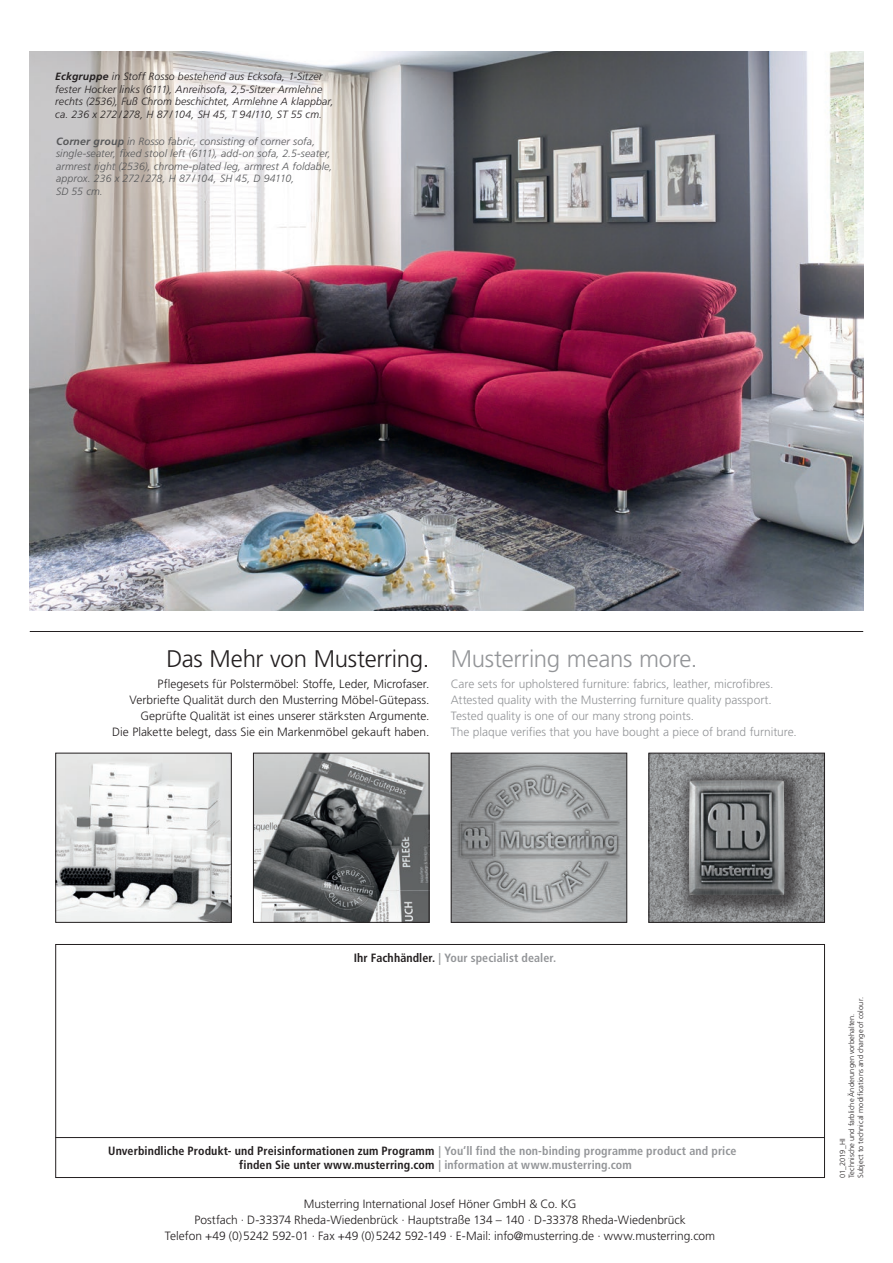
<style>
.page{position:relative;width:893px;height:1263px;background:#fff}
.page>*{position:absolute;margin:0;border:0;box-sizing:border-box;transform-origin:0 0}
.t1{font:300 24px "Frutiger LT Std";letter-spacing:-.01em;color:#231f20}
.t2{font:300 24px "Frutiger LT Std";letter-spacing:-.01em;color:#939598}
.t3{font:300 12px/15.9px "Frutiger LT Std";letter-spacing:-.005em;color:#231f20;text-align:center}
.t4{font:300 12px/15.9px "Frutiger LT Std";letter-spacing:-.005em;color:#939598}
.t5{font:700 condensed 12px/14.4px "Frutiger LT Std";letter-spacing:.005em;color:#231f20}
.t6{font:700 condensed 12px "Frutiger LT Std";letter-spacing:.005em;color:#939598}
.t7{font:italic 300 10.5px/12.6px "Frutiger LT Std";letter-spacing:.01em;color:#57585a}
.t8{font:italic 300 10.5px/12.6px "Frutiger LT Std";letter-spacing:.01em;color:#231f20}
.t9{font:300 7.5px/9px "Frutiger LT Std";letter-spacing:.005em;color:#231f20}
.s1{font-weight:700}
.s2{color:#231f20}
.s3{color:#939598}
</style>
<div class="page">
<img style="left:57px;top:755px;width:173px;height:166px">
<div style="left:55px;top:753px;width:177px;height:170px;border:1px solid #231f20"></div>
<div style="left:55px;top:944px;width:770px;height:234px;border:1px solid #231f20"></div>
<hr style="left:55px;top:1137px;width:770px;height:1px;background:#231f20">
<hr style="left:30px;top:631px;width:833px;height:1px;background:#231f20">
<img style="left:650px;top:755px;width:173px;height:166px">
<div style="left:648px;top:753px;width:177px;height:170px;border:1px solid #231f20"></div>
<div style="left:676px;top:767px;width:130px;height:150px;background:#231f20;opacity:.6"></div>
<img style="left:689px;top:780px;width:95px;height:115px">
<img style="left:453px;top:755px;width:172px;height:166px">
<div style="left:451px;top:753px;width:176px;height:170px;border:1px solid #231f20"></div>
<img style="left:30px;top:51px;width:833px;height:559px">
<img style="left:255px;top:755px;width:172px;height:166px">
<div style="left:253px;top:753px;width:176px;height:170px;border:1px solid #231f20"></div>
<p class="t8" style="left:55px;top:70px;width:280px"><span class="s1">Eckgruppe</span> in Stoff Rosso bestehend aus Ecksofa, 1-Sitzer fester Hocker links (6111), Anreihsofa, 2,5-Sitzer Armlehne rechts (2536), Fuß Chrom beschichtet, Armlehne A klappbar, ca. 236 x 272/278, H 87/104, SH 45, T 94/110, ST 55 cm.</p>
<p class="t7" style="left:56px;top:135px;width:278px"><span class="s1">Corner group</span> in Rosso fabric, consisting of corner sofa, single-seater, fixed stool left (6111), add-on sofa, 2.5-seater, armrest right (2536), chrome-plated leg, armrest A foldable, approx. 236 x 272/278, H 87/104, SH 45, D 94110,<br>SD 55 cm.</p>
<h1 class="t1" style="left:166px;top:645px;width:265px">Das Mehr von Musterring.</h1>
<p class="t3" style="left:112px;top:676px;width:319px;text-align:right">Pflegesets für Polstermöbel: Stoffe, Leder, Microfaser.<br>Verbriefte Qualität durch den Musterring Möbel-Gütepass.<br>Geprüfte Qualität ist eines unserer stärksten Argumente.<br>Die Plakette belegt, dass Sie ein Markenmöbel gekauft haben.</p>
<h1 class="t2" style="left:451px;top:645px;width:248px">Musterring means more.</h1>
<p class="t4" style="left:451px;top:676px;width:348px">Care sets for upholstered furniture: fabrics, leather, microfibres.<br>Attested quality with the Musterring furniture quality passport.<br>Tested quality is one of our many strong points.<br>The plaque verifies that you have bought a piece of brand furniture.</p>
<p class="t6" style="left:354px;top:950px;width:204px"><span class="s2">Ihr Fachhändler.</span> | Your specialist dealer.</p>
<p class="t5" style="left:239px;top:1144px;width:499px;text-indent:-131px">Unverbindliche Produkt- und Preisinformationen zum Programm <span class="s3">| You‘ll find the non-binding programme product and price </span>finden Sie unter www.musterring.com <span class="s3">| information at www.musterring.com</span></p>
<p class="t3" style="left:165px;top:1196px;width:552px">Musterring International Josef Höner GmbH &amp; Co. KG<br>Postfach · D-33374 Rheda-Wiedenbrück · Hauptstraße 134 – 140 · D-33378 Rheda-Wiedenbrück<br>Telefon +49 (0)5242 592-01 · Fax +49 (0)5242 592-149 · E-Mail: info@musterring.de · www.musterring.com</p>
<p class="t9" style="left:838px;top:1178px;width:182px;rotate:-90deg">01_2019_HI<br>Technische und farbliche Änderungen vorbehalten.<br>Subject to technical modifications and change of colour.</p>
</div>
